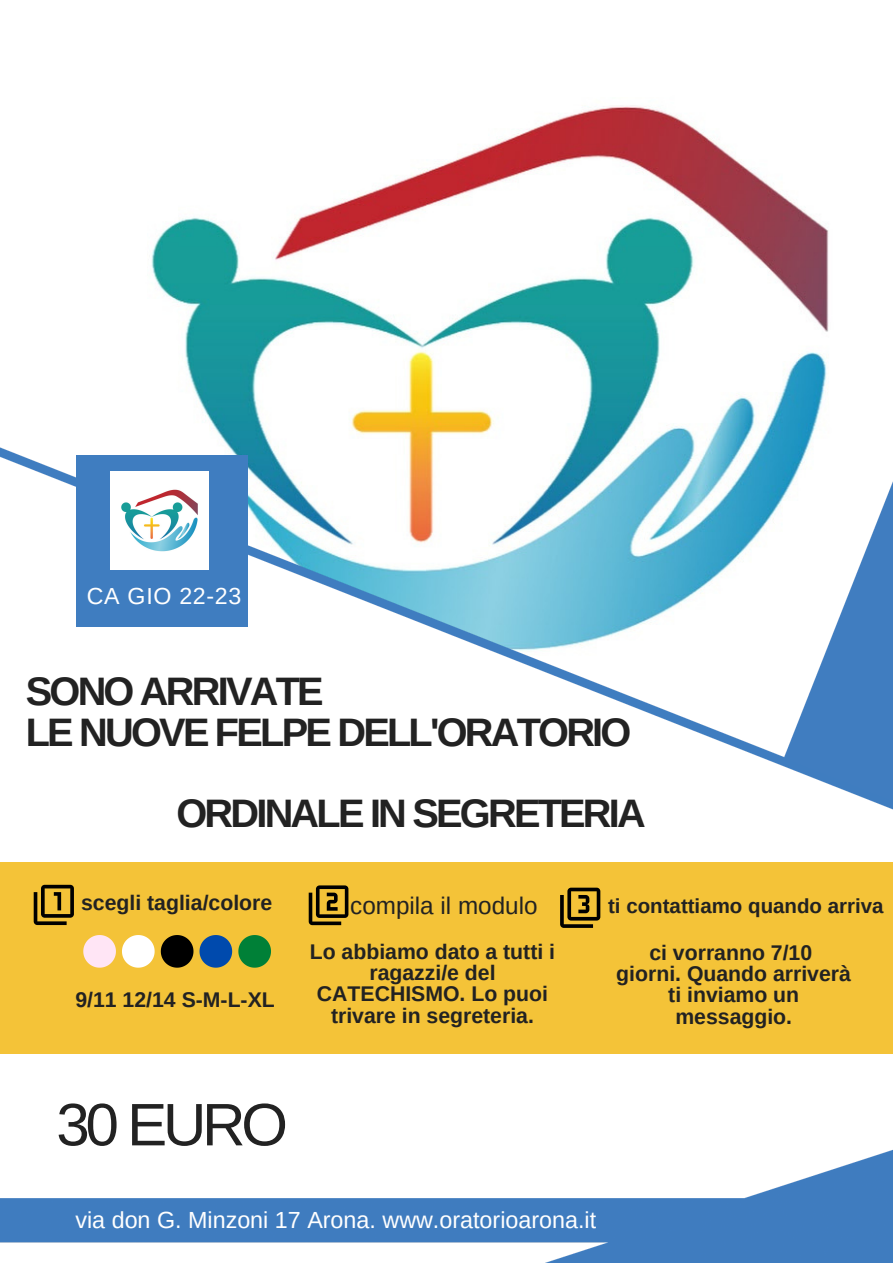
<style>
.page{position:relative;width:893px;height:1263px;background:#fff}
.page>*{position:absolute;margin:0;border:0;box-sizing:border-box;transform-origin:0 0}
.t1{font:60px "Arimo";letter-spacing:-.07em;color:#222}
.t2{font:700 39.75px/40.5px "Arimo";letter-spacing:-.07em;color:#222}
.t3{font:24.22px "Arimo";color:#222}
.t4{font:23.33px "Arimo";color:#fff}
.t5{font:23.17px "Arimo";letter-spacing:.03em;color:#fff}
.t6{font:700 21.23px/21.4px "Arimo";color:#222;text-align:center}
.t7{font:700 20.48px "Arimo";color:#222}
</style>
<div class="page">
<img style="left:151px;top:105px;width:678px;height:321px">
<div style="left:0;top:862px;width:893px;height:192px;background:#f4c338"></div>
<img style="left:0;top:426px;width:893px;height:384px">
<div style="left:76px;top:455px;width:171px;height:171px;background:#3f7dc0"></div>
<img style="left:0;top:1149px;width:893px;height:114px">
<svg style="left:34px;top:885px;width:40px;height:40px"></svg>
<svg style="left:309px;top:885px;width:39px;height:40px"></svg>
<svg style="left:560px;top:888px;width:40px;height:40px"></svg>
<img style="left:110px;top:472px;width:98px;height:98px">
<svg style="left:83px;top:935px;width:33px;height:33px"></svg>
<svg style="left:122px;top:935px;width:33px;height:33px"></svg>
<svg style="left:161px;top:935px;width:32px;height:33px"></svg>
<svg style="left:199px;top:935px;width:33px;height:33px"></svg>
<svg style="left:238px;top:935px;width:33px;height:33px"></svg>
<p class="t5" style="left:87px;top:583px;width:156px">CA GIO 22-23</p>
<h2 class="t2" style="left:26px;top:671px;width:607px">SONO ARRIVATE<br>LE NUOVE FELPE DELL'ORATORIO</h2>
<h2 class="t2" style="left:176px;top:792px;width:471px">ORDINALE IN SEGRETERIA</h2>
<p class="t6" style="left:81px;top:892px;width:193px">scegli taglia/colore</p>
<p class="t3" style="left:350px;top:892px;width:189px">compila il modulo</p>
<p class="t7" style="left:608px;top:894px;width:277px">ti contattiamo quando arriva</p>
<p class="t6" style="left:75px;top:989px;width:201px">9/11 12/14 S-M-L-XL</p>
<p class="t6" style="left:310px;top:940px;width:247px">Lo abbiamo dato a tutti i ragazzi/e del<br>CATECHISMO. Lo puoi trivare in segreteria.</p>
<p class="t6" style="left:616px;top:941px;width:236px">ci vorranno 7/10<br>giorni. Quando arriverà ti inviamo un messaggio.</p>
<h1 class="t1" style="left:56px;top:1091px;width:233px">30 EURO</h1>
<p class="t4" style="left:75px;top:1207px;width:522px">via don G. Minzoni 17 Arona. www.oratorioarona.it</p>
</div>
